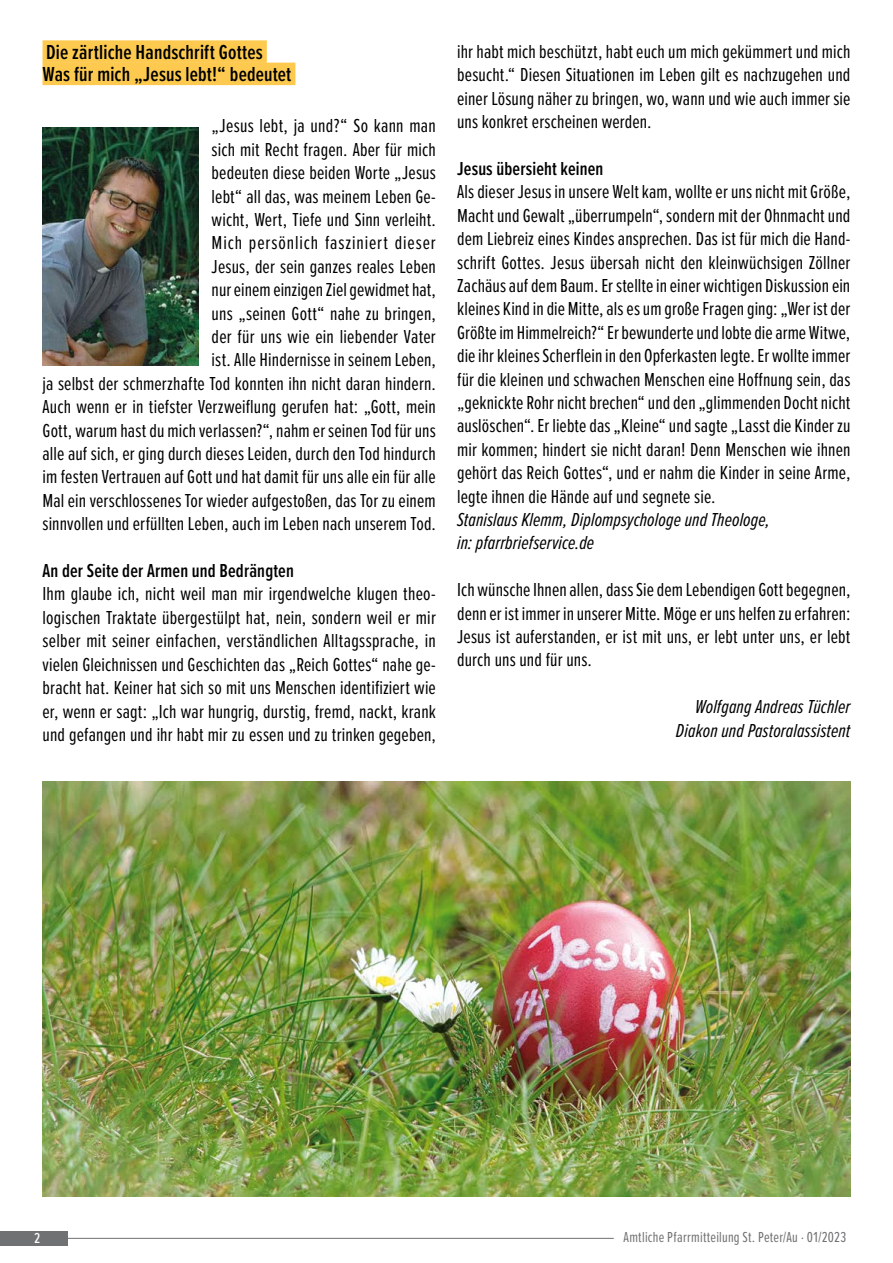
<style>
.page{position:relative;width:893px;height:1263px;background:#fff}
.page>*{position:absolute;margin:0;border:0;box-sizing:border-box;transform-origin:0 0}
.t1{font:600 21px/22.2px "Proxima Nova Ex Cn";letter-spacing:.005em;color:#000}
.t2{font:19.5px/23.4px "Proxima Nova Ex Cn";letter-spacing:.005em;color:#000;text-align:justify}
.t3{font:italic 19.5px/23.4px "Proxima Nova Ex Cn";letter-spacing:.005em;color:#000}
.t4{font:600 19.5px "Proxima Nova Ex Cn";letter-spacing:.01em;color:#000}
.t5{font:15px "Proxima Nova Ex Cn";letter-spacing:.015em;color:#707172}
.t6{font:500 15px "Proxima Nova Ex Cn";color:#fff}
</style>
<div class="page">
<div style="left:43px;top:40px;width:224px;height:23px;background:#fdca4f"></div>
<div style="left:43px;top:63px;width:252px;height:22px;background:#fdca4f"></div>
<img style="left:43px;top:128px;width:156px;height:238px">
<img style="left:43px;top:781px;width:807px;height:415px">
<hr style="left:0;top:1238px;width:614px;height:1px;background:#707172">
<div style="left:0;top:1231px;width:68px;height:15px;background:#707172"></div>
<p class="t1" style="left:43px;top:40px;width:250px">Die zärtliche Handschrift Gottes<br>Was für mich „Jesus lebt!“ bedeutet</p>
<p class="t2" style="left:43px;top:113px;width:395px;text-align:right">„Jesus lebt, ja und?“ So kann man<br>sich mit Recht fragen. Aber für mich<br>bedeuten diese beiden Worte „Jesus<br>lebt“ all das, was meinem Leben Ge-<br>wicht, Wert, Tiefe und Sinn verleiht.<br>Mich persönlich fasziniert dieser<br>Jesus, der sein ganzes reales Leben<br>nur einem einzigen Ziel gewidmet hat,<br>uns „seinen Gott“ nahe zu bringen,<br>der für uns wie ein liebender Vater<br>ist. Alle Hindernisse in seinem Leben,<br>ja selbst der schmerzhafte Tod konnten ihn nicht daran hindern.<br>Auch wenn er in tiefster Verzweiflung gerufen hat: „Gott, mein Gott, warum hast du mich verlassen?“, nahm er seinen Tod für uns alle auf sich, er ging durch dieses Leiden, durch den Tod hindurch im festen Vertrauen auf Gott und hat damit für uns alle ein für alle Mal ein verschlossenes Tor wieder aufgestoßen, das Tor zu einem sinnvollen und erfüllten Leben, auch im Leben nach unserem Tod.</p>
<p class="t4" style="left:43px;top:556px;width:253px">An der Seite der Armen und Bedrängten</p>
<p class="t2" style="left:43px;top:581px;width:395px">Ihm glaube ich, nicht weil man mir irgendwelche klugen theo&shy;logischen Traktate übergestülpt hat, nein, sondern weil er mir selber mit seiner einfachen, verständlichen Alltagssprache, in vielen Gleichnissen und Geschichten das „Reich Gottes“ nahe ge&shy;bracht hat. Keiner hat sich so mit uns Menschen identifiziert wie er, wenn er sagt: „Ich war hungrig, durstig, fremd, nackt, krank und gefangen und ihr habt mir zu essen und zu trinken gegeben,</p>
<p class="t2" style="left:457px;top:39px;width:395px">ihr habt mich beschützt, habt euch um mich gekümmert und mich besucht.“ Diesen Situationen im Leben gilt es nachzugehen und einer Lösung näher zu bringen, wo, wann und wie auch immer sie uns konkret erscheinen werden.</p>
<p class="t4" style="left:457px;top:154px;width:148px">Jesus übersieht keinen</p>
<p class="t2" style="left:457px;top:179px;width:395px">Als dieser Jesus in unsere Welt kam, wollte er uns nicht mit Größe, Macht und Gewalt „überrumpeln“, sondern mit der Ohnmacht und dem Liebreiz eines Kindes ansprechen. Das ist für mich die Hand&shy;schrift Gottes. Jesus übersah nicht den kleinwüchsigen Zöllner Zachäus auf dem Baum. Er stellte in einer wichtigen Diskussion ein kleines Kind in die Mitte, als es um große Fragen ging: „Wer ist der Größte im Himmelreich?“ Er bewunderte und lobte die arme Witwe, die ihr kleines Scherflein in den Opferkasten legte. Er wollte immer für die kleinen und schwachen Menschen eine Hoffnung sein, das „geknickte Rohr nicht brechen“ und den „glimmenden Docht nicht auslöschen“. Er liebte das „Kleine“ und sagte „Lasst die Kinder zu mir kommen; hindert sie nicht daran! Denn Menschen wie ihnen gehört das Reich Gottes“, und er nahm die Kinder in seine Arme, legte ihnen die Hände auf und segnete sie.</p>
<p class="t3" style="left:457px;top:507px;width:314px">Stanislaus Klemm, Diplompsychologe und Theologe, in: pfarrbriefservice.de</p>
<p class="t2" style="left:457px;top:577px;width:395px">Ich wünsche Ihnen allen, dass Sie dem Lebendigen Gott begegnen, denn er ist immer in unserer Mitte. Möge er uns helfen zu erfahren:<br>Jesus ist auferstanden, er ist mit uns, er lebt unter uns, er lebt durch uns und für uns.</p>
<p class="t3" style="left:676px;top:694px;width:176px;text-align:right">Wolfgang Andreas Tüchler<br>Diakon und Pastoralassistent</p>
<p class="t6" style="left:34px;top:1227px;width:8px">2</p>
<p class="t5" style="left:623px;top:1226px;width:224px">Amtliche Pfarrmitteilung St. Peter/Au ⋅ 01/2023</p>
</div>
